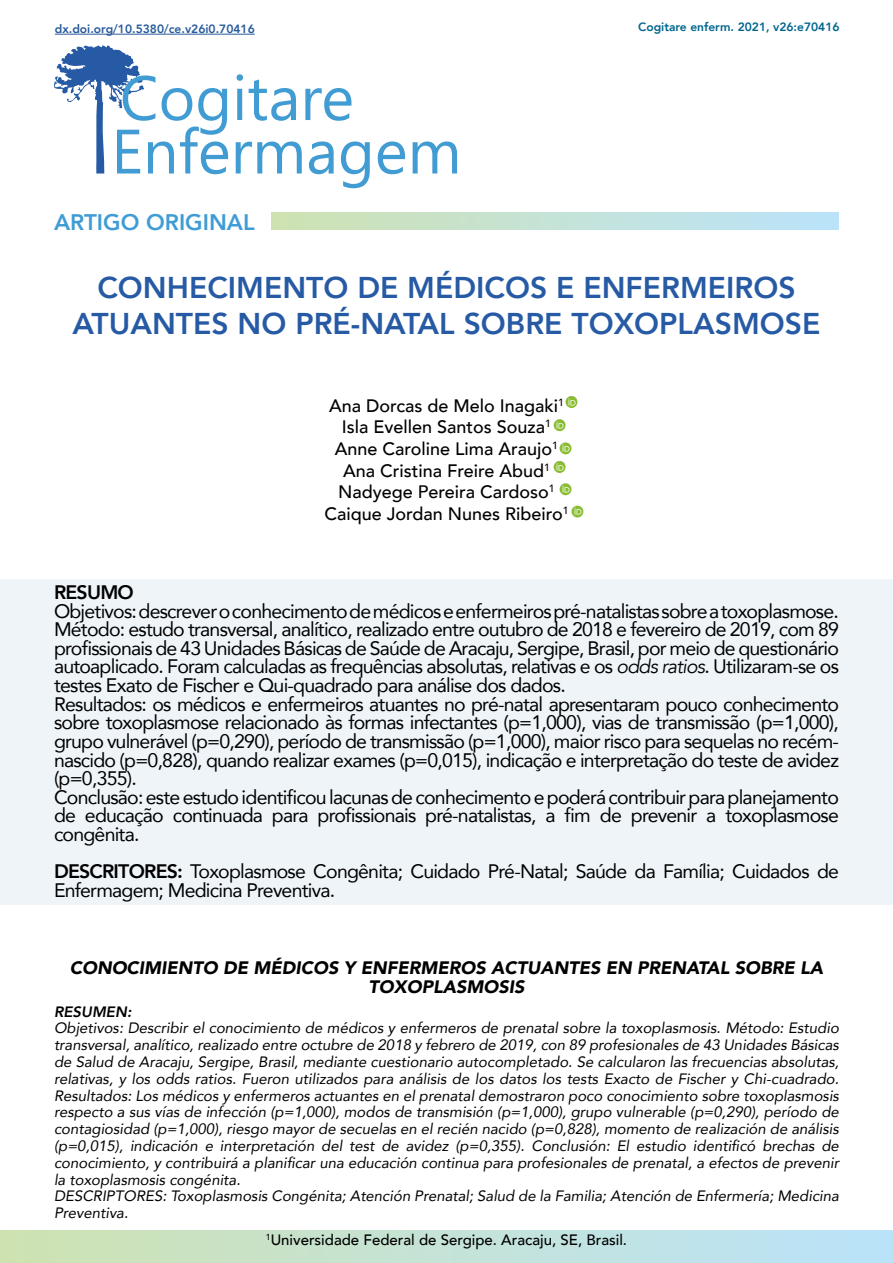
<style>
.page{position:relative;width:893px;height:1263px;background:#fff}
.page>*{position:absolute;margin:0;border:0;box-sizing:border-box;transform-origin:0 0}
.t1{font:800 30px/36px "Avenir";color:#275aa4;text-align:center}
.t2{font:800 22.5px "Avenir";color:#409cd4}
.t3{font:19.5px/18.6px "Avenir";letter-spacing:-.04em;color:#000}
.t4{font:800 19.5px "Avenir";letter-spacing:-.04em;color:#000}
.t5{font:500 18px/21.6px "Avenir";color:#000;text-align:center}
.t6{font:italic 900 18px/19.2px "Avenir";color:#000;text-align:center}
.t7{font:italic 15px/16.8px "Avenir";color:#000}
.t8{font:500 15px "Avenir";color:#000}
.t9{font:italic 800 15px "Avenir";color:#000}
.t10{font:800 12px "Avenir";color:#275b9b}
.t11{font:800 12px "Avenir";color:#00658f}
.s1{font-style:italic}
.s2{font-weight:800}
</style>
<div class="page">
<svg style="left:236px;top:141px;width:66px;height:32px"></svg>
<svg style="left:309px;top:141px;width:25px;height:33px"></svg>
<svg style="left:341px;top:141px;width:29px;height:47px"></svg>
<svg style="left:378px;top:141px;width:27px;height:33px"></svg>
<svg style="left:413px;top:141px;width:44px;height:32px"></svg>
<svg style="left:54px;top:45px;width:174px;height:129px"></svg>
<svg style="left:237px;top:74px;width:6px;height:46px"></svg>
<svg style="left:249px;top:79px;width:47px;height:42px"></svg>
<svg style="left:305px;top:88px;width:46px;height:33px"></svg>
<hr style="left:55px;top:34px;width:200px;height:1px;background:#275b9b">
<div style="left:0;top:579px;width:893px;height:326px;background:#eff4f9"></div>
<svg style="left:566px;top:396px;width:11px;height:12px"></svg>
<svg style="left:554px;top:419px;width:12px;height:12px"></svg>
<svg style="left:560px;top:483px;width:11px;height:12px"></svg>
<svg style="left:571px;top:506px;width:12px;height:11px"></svg>
<svg style="left:560px;top:442px;width:11px;height:12px"></svg>
<svg style="left:554px;top:461px;width:12px;height:12px"></svg>
<div style="left:271px;top:213px;width:568px;height:16px;background:linear-gradient(to right,#cee2b2,#bae3fb)"></div>
<div style="left:0;top:1230px;width:893px;height:33px;background:linear-gradient(to right,#cee2b1,#bae3fb)"></div>
<p class="t10" style="left:55px;top:20px;width:201px">dx.doi.org/10.5380/ce.v26i0.70416</p>
<h2 class="t2" style="left:54px;top:204px;width:202px">ARTIGO ORIGINAL</h2>
<p class="t11" style="left:638px;top:17px;width:203px">Cogitare enferm. 2021, v26:e70416</p>
<h1 class="t1" style="left:73px;top:269px;width:749px">CONHECIMENTO DE MÉDICOS E ENFERMEIROS<br>ATUANTES NO PRÉ-NATAL SOBRE TOXOPLASMOSE</h1>
<p class="t5" style="left:324px;top:394px;width:246px">Ana Dorcas de Melo Inagaki<sup>1<br></sup>Isla Evellen Santos Souza<sup>1<br></sup>Anne Caroline Lima Araujo<sup>1<br></sup>Ana Cristina Freire Abud<sup>1<br></sup>Nadyege Pereira Cardoso<sup>1<br></sup>Caique Jordan Nunes Ribeiro<sup>1</sup></p>
<h3 class="t4" style="left:54px;top:577px;width:81px">RESUMO</h3>
<p class="t3" style="left:54px;top:601px;width:786px">Objetivos: descrever o conhecimento de médicos e enfermeiros pré-natalistas sobre a toxoplasmose.<br>Método: estudo transversal, analítico, realizado entre outubro de 2018 e fevereiro de 2019, com 89 profissionais de 43 Unidades Básicas de Saúde de Aracaju, Sergipe, Brasil, por meio de questionário autoaplicado. Foram calculadas as frequências absolutas, relativas e os <span class="s1">odds ratios</span>. Utilizaram-se os testes Exato de Fischer e Qui-quadrado para análise dos dados.<br>Resultados: os médicos e enfermeiros atuantes no pré-natal apresentaram pouco conhecimento sobre toxoplasmose relacionado às formas infectantes (p=1,000), vias de transmissão (p=1,000), grupo vulnerável (p=0,290), período de transmissão (p=1,000), maior risco para sequelas no recém&shy;nascido (p=0,828), quando realizar exames (p=0,015), indicação e interpretação do teste de avidez (p=0,355).<br>Conclusão: este estudo identificou lacunas de conhecimento e poderá contribuir para planejamento de educação continuada para profissionais pré-natalistas, a fim de prevenir a toxoplasmose congênita.</p>
<h3 class="t3" style="left:54px;top:861px;width:786px"><span class="s2">DESCRITORES:</span> Toxoplasmose Congênita; Cuidado Pré-Natal; Saúde da Família; Cuidados de<br>Enfermagem; Medicina Preventiva.</h3>
<p class="t6" style="left:70px;top:958px;width:755px">CONOCIMIENTO DE MÉDICOS Y ENFERMEROS ACTUANTES EN PRENATAL SOBRE LA<br>TOXOPLASMOSIS</p>
<p class="t9" style="left:54px;top:1002px;width:79px">RESUMEN:</p>
<p class="t7" style="left:54px;top:1020px;width:786px">Objetivos: Describir el conocimiento de médicos y enfermeros de prenatal sobre la toxoplasmosis. Método: Estudio transversal, analítico, realizado entre octubre de 2018 y febrero de 2019, con 89 profesionales de 43 Unidades Básicas de Salud de Aracaju, Sergipe, Brasil, mediante cuestionario autocompletado. Se calcularon las frecuencias absolutas, relativas, y los odds ratios. Fueron utilizados para análisis de los datos los tests Exacto de Fischer y Chi-cuadrado.<br>Resultados: Los médicos y enfermeros actuantes en el prenatal demostraron poco conocimiento sobre toxoplasmosis respecto a sus vías de infección (p=1,000), modos de transmisión (p=1,000), grupo vulnerable (p=0,290), período de contagiosidad (p=1,000), riesgo mayor de secuelas en el recién nacido (p=0,828), momento de realización de análisis (p=0,015), indicación e interpretación del test de avidez (p=0,355). Conclusión: El estudio identificó brechas de conocimiento, y contribuirá a planificar una educación continua para profesionales de prenatal, a efectos de prevenir la toxoplasmosis congénita.<br>DESCRIPTORES: Toxoplasmosis Congénita; Atención Prenatal; Salud de la Familia; Atención de Enfermería; Medicina Preventiva.</p>
<p class="t8" style="left:266px;top:1227px;width:363px"><sup>1</sup>Universidade Federal de Sergipe. Aracaju, SE, Brasil.</p>
</div>
